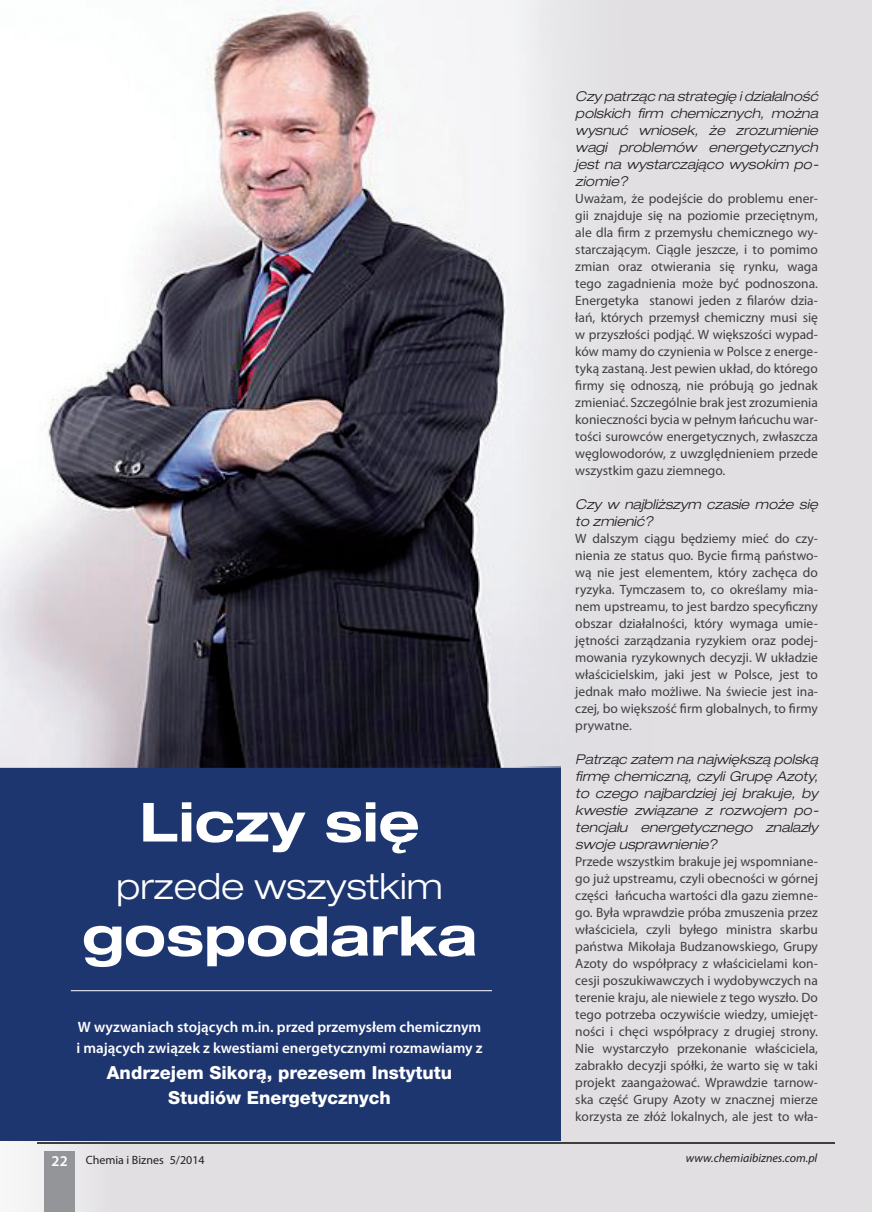
<style>
.page{position:relative;width:872px;height:1212px;background:#e1dfe2}
.page>*{position:absolute;margin:0;border:0;box-sizing:border-box;transform-origin:0 0}
.t1{font:700 expanded 54px "Helvetica Neue LT Pro";color:#fff}
.t2{font:300 expanded 36px "Helvetica Neue LT Pro";color:#fff}
.t3{font:800 18px "Helvetica Neue LT Pro";color:#fff}
.t4{font:600 15px/21.3px "Myriad Pro";color:#fff}
.t5{font:13.5px/17px "Myriad Pro";color:#3e3e3f;text-align:justify}
.t6{font:italic 300 expanded 13.5px/17px "Helvetica Neue LT Pro";color:#231f20;text-align:justify}
.t7{font:italic 12px "Myriad Pro";color:#231f20}
.t8{font:12px "Myriad Pro";color:#231f20}
</style>
<div class="page">
<div style="left:0;top:766px;width:560px;height:375px;background:#1e3670"></div>
<img style="left:0;top:0;width:561px;height:767px">
<hr style="left:71px;top:990px;width:421px;height:1px;background:#fff">
<div style="left:44px;top:1151px;width:31px;height:61px;background:#939598"></div>
<hr style="left:37px;top:1143px;width:797px;height:1px;background:#3e3e3f">
<p class="t1" style="left:140px;top:788px;width:281px">Liczy się</p>
<p class="t2" style="left:116px;top:864px;width:328px">przede wszystkim</p>
<p class="t1" style="left:82px;top:902px;width:397px">gospodarka</p>
<p class="t4" style="left:77px;top:1016px;width:407px">W wyzwaniach stojących m.in. przed przemysłem chemicznym i mających związek z kwestiami energetycznymi rozmawiamy z</p>
<p class="t3" style="left:107px;top:1062px;width:347px">Andrzejem Sikorą, prezesem Instytutu</p>
<p class="t3" style="left:168px;top:1087px;width:224px">Studiów Energetycznych</p>
<p class="t6" style="left:575px;top:88px;width:245px">Czy patrząc na strategię i działalność polskich firm chemicznych, można wysnuć wniosek, że zrozumienie wagi problemów energetycznych jest na wystarczająco wysokim po&shy;ziomie?</p>
<p class="t5" style="left:575px;top:190px;width:244px">Uważam, że podejście do problemu ener&shy;gii znajduje się na poziomie przeciętnym, ale dla firm z przemysłu chemicznego wy&shy;starczającym. Ciągle jeszcze, i to pomimo zmian oraz otwierania się rynku, waga tego zagadnienia może być podnoszona.<br>Energetyka stanowi jeden z filarów dzia&shy;łań, których przemysł chemiczny musi się w przyszłości podjąć. W większości wypad&shy;ków mamy do czynienia w Polsce z energe&shy;tyką zastaną. Jest pewien układ, do którego firmy się odnoszą, nie próbują go jednak zmieniać. Szczególnie brak jest zrozumienia konieczności bycia w pełnym łańcuchu war&shy;tości surowców energetycznych, zwłaszcza węglowodorów, z uwzględnieniem przede wszystkim gazu ziemnego.</p>
<p class="t6" style="left:575px;top:496px;width:244px">Czy w najbliższym czasie może się to zmienić?</p>
<p class="t5" style="left:575px;top:530px;width:244px">W dalszym ciągu będziemy mieć do czy&shy;nienia ze status quo. Bycie firmą państwo&shy;wą nie jest elementem, który zachęca do ryzyka. Tymczasem to, co określamy mia&shy;nem upstreamu, to jest bardzo specyficzny obszar działalności, który wymaga umie&shy;jętności zarządzania ryzykiem oraz podej&shy;mowania ryzykownych decyzji. W układzie właścicielskim, jaki jest w Polsce, jest to jednak mało możliwe. Na świecie jest ina&shy;czej, bo większość firm globalnych, to firmy prywatne.</p>
<p class="t6" style="left:575px;top:751px;width:245px">Patrząc zatem na największą polską firmę chemiczną, czyli Grupę Azoty, to czego najbardziej jej brakuje, by kwestie związane z rozwojem po&shy;tencjału energetycznego znalazły swoje usprawnienie?</p>
<p class="t5" style="left:575px;top:853px;width:244px">Przede wszystkim brakuje jej wspomniane&shy;go już upstreamu, czyli obecności w górnej części łańcucha wartości dla gazu ziemne&shy;go. Była wprawdzie próba zmuszenia przez właściciela, czyli byłego ministra skarbu państwa Mikołaja Budzanowskiego, Grupy Azoty do współpracy z właścicielami kon&shy;cesji poszukiwawczych i wydobywczych na terenie kraju, ale niewiele z tego wyszło. Do tego potrzeba oczywiście wiedzy, umiejęt&shy;ności i chęci współpracy z drugiej strony.<br>Nie wystarczyło przekonanie właściciela, zabrakło decyzji spółki, że warto się w taki projekt zaangażować. Wprawdzie tarnow&shy;ska część Grupy Azoty w znacznej mierze korzysta ze złóż lokalnych, ale jest to wła-</p>
<p class="t4" style="left:52px;top:1150px;width:18px">22</p>
<p class="t8" style="left:86px;top:1152px;width:120px">Chemia i Biznes 5/2014</p>
<p class="t7" style="left:686px;top:1150px;width:133px">www.chemiaibiznes.com.pl</p>
</div>
